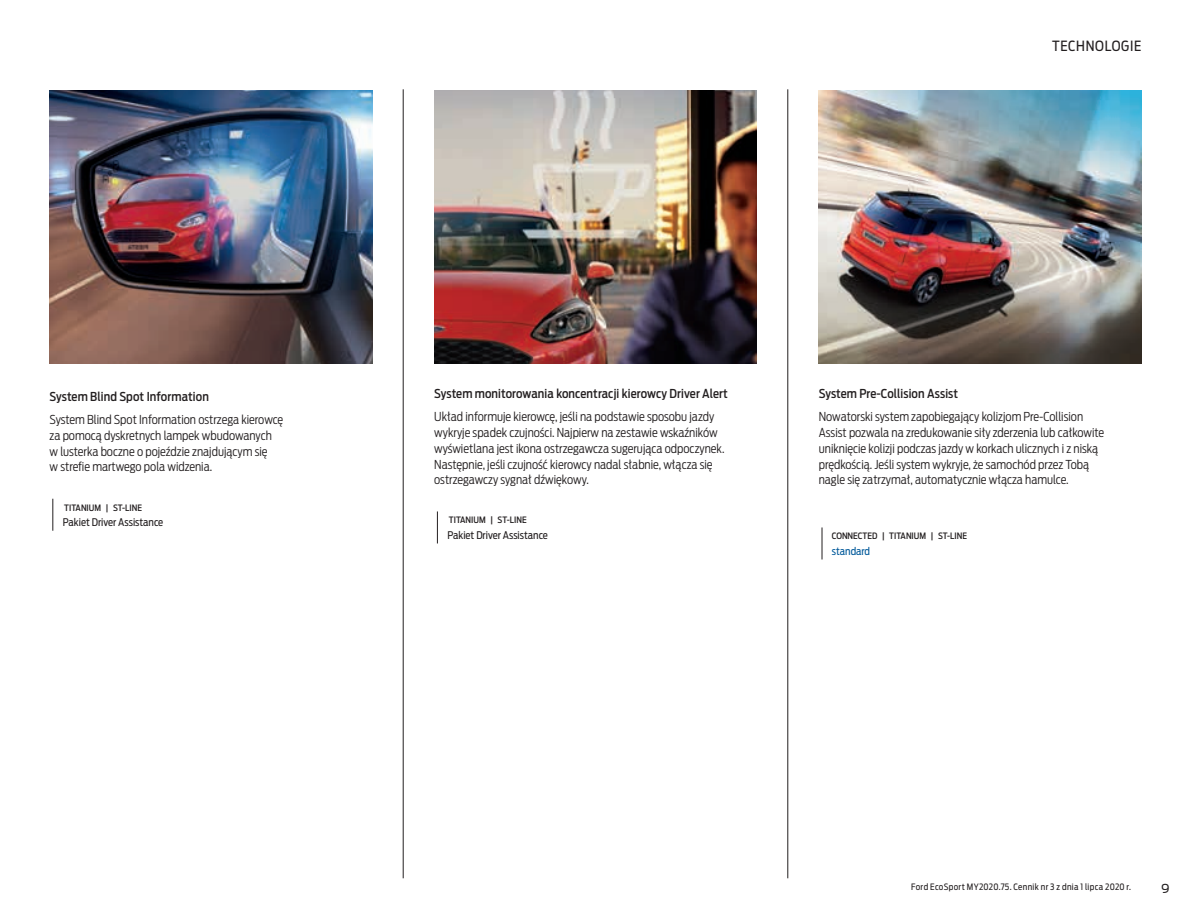
<style>
.page{position:relative;width:1191px;height:918px;background:#fff}
.page>*{position:absolute;margin:0;border:0;box-sizing:border-box;transform-origin:0 0}
.t1{font:14px "Ford Antenna Cond";letter-spacing:.05em;color:#231f20}
.t2{font:300 12.25px/15.8px "Ford Antenna Cond";color:#231f20}
.t3{font:500 12.25px "Ford Antenna Cond";letter-spacing:.01em;color:#231f20}
.t4{font:12.25px "Ford Antenna";color:#231f20}
.t5{font:10.5px "Ford Antenna Cond";color:#231f20}
.t6{font:10.5px "Ford Antenna Cond";color:#00599a}
.t7{font:500 8.75px "Ford Antenna Cond";color:#231f20}
.t8{font:8.75px "Ford Antenna Cond";letter-spacing:.04em;color:#231f20}
</style>
<div class="page">
<img style="left:50px;top:91px;width:322px;height:272px">
<hr style="left:53px;top:499px;width:1px;height:32px;background:#231f20">
<img style="left:434px;top:91px;width:322px;height:272px">
<hr style="left:437px;top:511px;width:1px;height:32px;background:#231f20">
<hr style="left:821px;top:527px;width:1px;height:32px;background:#231f20">
<img style="left:819px;top:91px;width:322px;height:272px">
<hr style="left:403px;top:89px;width:1px;height:789px;background:#231f20">
<hr style="left:787px;top:89px;width:1px;height:789px;background:#231f20">
<p class="t3" style="left:50px;top:386px;width:161px">System Blind Spot Information</p>
<p class="t2" style="left:50px;top:410px;width:235px">System Blind Spot Information ostrzega kierowcę za pomocą dyskretnych lampek wbudowanych w lusterka boczne o pojeździe znajdującym się<br>w strefie martwego pola widzenia.</p>
<p class="t7" style="left:64px;top:500px;width:79px">TITANIUM | ST-LINE</p>
<p class="t5" style="left:63px;top:513px;width:102px">Pakiet Driver Assistance</p>
<p class="t1" style="left:1052px;top:34px;width:91px">TECHNOLOGIE</p>
<p class="t3" style="left:434px;top:383px;width:295px">System monitorowania koncentracji kierowcy Driver Alert</p>
<p class="t2" style="left:434px;top:407px;width:292px">Układ informuje kierowcę, jeśli na podstawie sposobu jazdy wykryje spadek czujności. Najpierw na zestawie wskaźników wyświetlana jest ikona ostrzegawcza sugerująca odpoczynek.<br>Następnie, jeśli czujność kierowcy nadal słabnie, włącza się ostrzegawczy sygnał dźwiękowy.</p>
<p class="t7" style="left:449px;top:512px;width:79px">TITANIUM | ST-LINE</p>
<p class="t5" style="left:447px;top:526px;width:102px">Pakiet Driver Assistance</p>
<p class="t3" style="left:819px;top:383px;width:141px">System Pre-Collision Assist</p>
<p class="t2" style="left:819px;top:407px;width:287px">Nowatorski system zapobiegający kolizjom Pre-Collision Assist pozwala na zredukowanie siły zderzenia lub całkowite uniknięcie kolizji podczas jazdy w korkach ulicznych i z niską prędkością. Jeśli system wykryje, że samochód przez Tobą nagle się zatrzymał, automatycznie włącza hamulce.</p>
<p class="t7" style="left:832px;top:528px;width:137px">CONNECTED | TITANIUM | ST-LINE</p>
<p class="t6" style="left:832px;top:542px;width:40px">standard</p>
<p class="t8" style="left:911px;top:879px;width:221px">Ford EcoSport MY2020.75. Cennik nr 3 z dnia 1 lipca 2020 r.</p>
<p class="t4" style="left:1161px;top:878px;width:10px">9</p>
</div>
